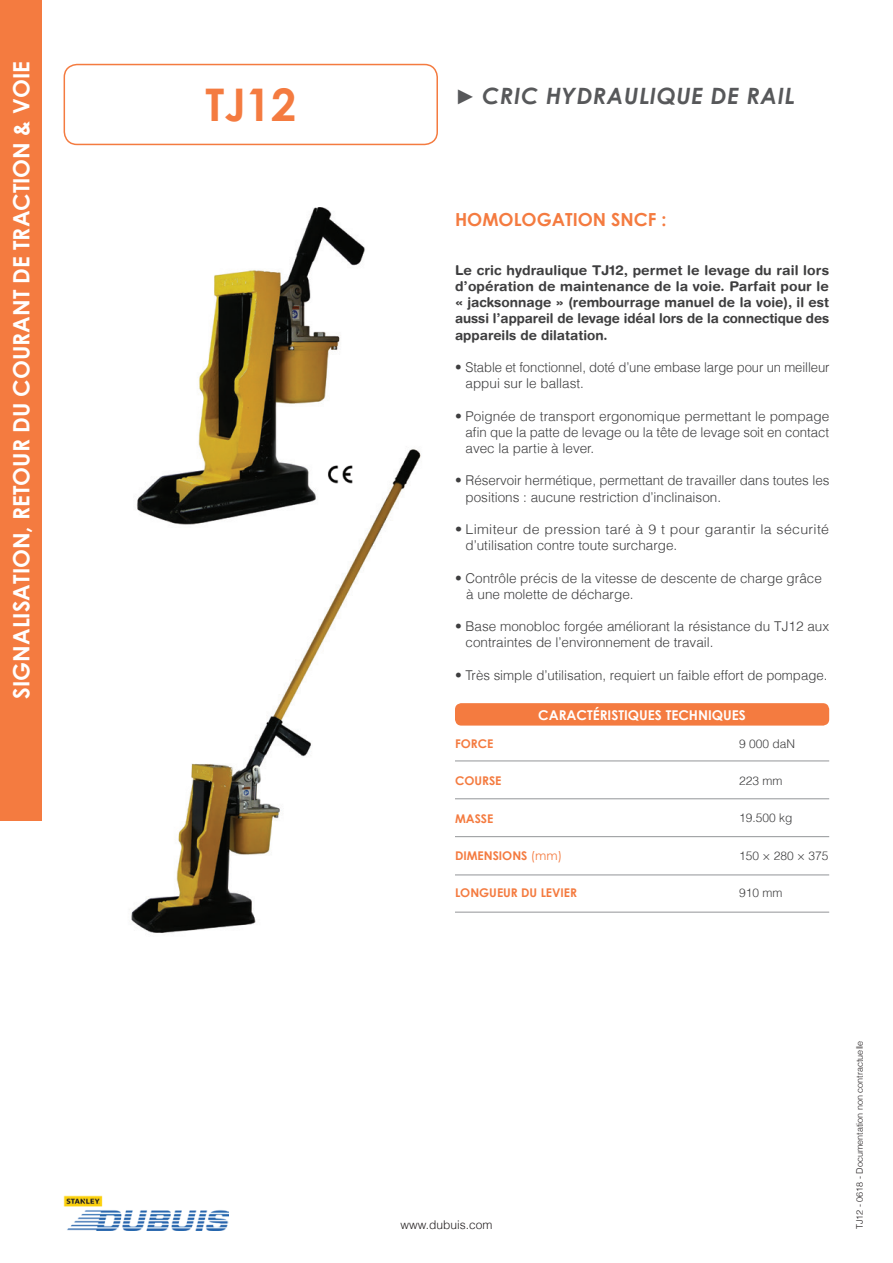
<style>
.page{position:relative;width:893px;height:1263px;background:#fff}
.page>*{position:absolute;margin:0;border:0;box-sizing:border-box;transform-origin:0 0}
.t1{font:700 45px "Century Gothic";color:#f47b40}
.t2{font:700 22.5px "Century Gothic";color:#fff}
.t3{font:italic 700 22.5px "Century Gothic";letter-spacing:.03em;color:#57585a}
.t4{font:700 18px "Century Gothic";color:#f47b40}
.t5{font:300 13.5px/16.2px "Helvetica LT";color:#3e3e3f}
.t6{font:700 13.5px/16.2px "Helvetica Rounded LT";letter-spacing:-.005em;color:#3e3e3f;text-align:justify}
.t7{font:300 13.5px/16.2px "Helvetica LT";letter-spacing:.02em;color:#3e3e3f;scale:1.05 1}
.t8{font:700 13.5px "Century Gothic";color:#fff}
.t9{font:700 12px "Century Gothic";color:#f47b40}
.t10{font:300 12px "Helvetica LT";color:#3e3e3f}
.t11{font:300 12px "Helvetica LT";color:#231f20}
.t12{font:300 9px "Helvetica LT";color:#231f20}
.s1{font-size:21px}
.s2{font-weight:400}
</style>
<div class="page">
<img style="left:64px;top:1195px;width:164px;height:35px">
<div style="left:0;top:0;width:42px;height:821px;background:#f47b40"></div>
<div style="left:64px;top:64px;width:374px;height:81px;border:2px solid #f47b40;border-radius:13px"></div>
<img style="left:131px;top:449px;width:290px;height:484px">
<img style="left:134px;top:207px;width:234px;height:321px">
<div style="left:455px;top:703px;width:374px;height:23px;background:#f47b40;border-radius:6px"></div>
<hr style="left:455px;top:760px;width:374px;height:1px;background:#939598">
<hr style="left:455px;top:798px;width:374px;height:1px;background:#939598">
<hr style="left:455px;top:836px;width:374px;height:1px;background:#939598">
<hr style="left:455px;top:874px;width:374px;height:1px;background:#939598">
<hr style="left:455px;top:912px;width:374px;height:1px;background:#939598">
<img style="left:325px;top:463px;width:33px;height:24px">
<h2 class="t2" style="left:4px;top:699px;width:639px;rotate:-90deg">SIGNALISATION, RETOUR DU COURANT DE TRACTION &amp; VOIE</h2>
<h1 class="t1" style="left:205px;top:70px;width:92px">TJ12</h1>
<h2 class="t3" style="left:455px;top:79px;width:341px"><span class="s1">►</span> CRIC HYDRAULIQUE DE RAIL</h2>
<h3 class="t4" style="left:455px;top:206px;width:28px">HOMOLOGA</h3>
<h3 class="t4" style="left:565px;top:206px;width:19px">TION</h3>
<h3 class="t4" style="left:611px;top:206px;width:57px">SNCF :</h3>
<p class="t6" style="left:455px;top:262px;width:376px">Le cric hydraulique TJ12, permet le levage du rail lors d’opération de maintenance de la voie. Parfait pour le « jacksonnage » (rembourrage manuel de la voie), il est aussi l’appareil de levage idéal lors de la connectique des appareils de dilatation.</p>
<p class="t5" style="left:465px;top:359px;width:366px;text-indent:-11px">• Stable et fonctionnel, doté d’une embase large pour un meilleur appui sur le ballast.</p>
<p class="t5" style="left:465px;top:407px;width:365px;text-align:justify;text-indent:-11px">• Poignée de transport ergonomique permettant le pompage afin que la patte de levage ou la tête de levage soit en contact avec la partie à lever.</p>
<p class="t5" style="left:465px;top:472px;width:365px;text-indent:-11px">• Réservoir hermétique, permettant de travailler dans toutes les positions : aucune restriction d’inclinaison.</p>
<p class="t7" style="left:465px;top:521px;width:348px;text-indent:-11px">• Limiteur de pression taré à 9 t pour garantir la sécurité d’utilisation contre toute surcharge.</p>
<p class="t5" style="left:466px;top:569px;width:357px;text-indent:-11px">• Contrôle précis de la vitesse de descente de charge grâce à une molette de décharge.</p>
<p class="t5" style="left:465px;top:618px;width:365px;text-indent:-11px">• Base monobloc forgée améliorant la résistance du TJ12 aux contraintes de l’environnement de travail.</p>
<p class="t5" style="left:455px;top:667px;width:374px">• Très simple d’utilisation, requiert un faible effort de pompage.</p>
<p class="t8" style="left:538px;top:704px;width:209px">CARACTÉRISTIQUES TECHNIQUES</p>
<p class="t10" style="left:739px;top:736px;width:58px">9 000 daN</p>
<p class="t10" style="left:739px;top:773px;width:45px">223 mm</p>
<p class="t10" style="left:739px;top:811px;width:55px">19.500 kg</p>
<p class="t10" style="left:739px;top:848px;width:91px">150 × 280 × 375</p>
<p class="t10" style="left:739px;top:885px;width:45px">910 mm</p>
<p class="t9" style="left:455px;top:735px;width:40px">FORCE</p>
<p class="t9" style="left:455px;top:772px;width:48px">COURSE</p>
<p class="t9" style="left:455px;top:809px;width:40px">MASSE</p>
<p class="t9" style="left:455px;top:847px;width:109px">DIMENSIONS <span class="s2">(mm)</span></p>
<p class="t9" style="left:455px;top:884px;width:124px">LONGUEUR DU LEVIER</p>
<p class="t11" style="left:400px;top:1217px;width:94px">www.dubuis.com</p>
<p class="t12" style="left:854px;top:1229px;width:190px;rotate:-90deg">TJ12 - 0618 - Documentation non contractuelle</p>
</div>
